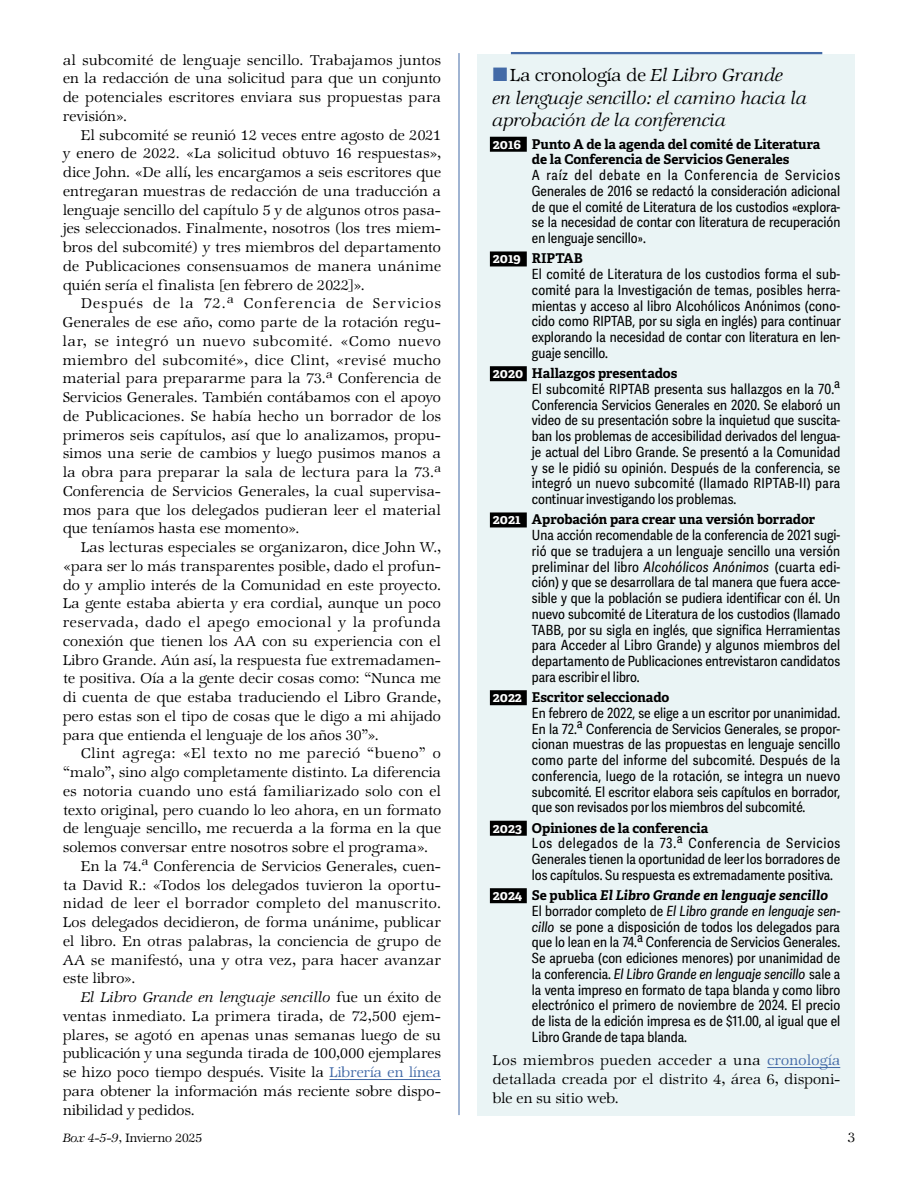
<style>
.page{position:relative;width:918px;height:1188px;background:#fff}
.page>*{position:absolute;margin:0;border:0;box-sizing:border-box;transform-origin:0 0}
.t1{font:italic 300 19.5px/22.5px "Zapf Internatl IT Cby BT";color:#000}
.t2{font:300 15.75px/18.8px "Zapf Internatl IT Cby BT";letter-spacing:.015em;color:#000;text-align:justify}
.t3{font:italic 300 15.75px "Zapf Internatl IT Cby BT";letter-spacing:.01em;color:#000}
.t4{font:300 15.75px "Zapf Internatl IT Cby BT";letter-spacing:.04em;color:#000}
.t5{font:300 15px "Zapf Internatl IT Cby BT";color:#000}
.t6{font:14.1px/15.8px "Adelle Sans Cnd";color:#000;text-align:justify}
.t7{font:700 13.5px/15.8px "Adelle";color:#000}
.t8{font:italic 700 13.5px "Adelle";color:#000}
.t9{font:300 13.5px "Zapf Internatl IT Cby BT";color:#000}
.s1{font-style:normal}
.s2{color:#436aa7}
.s3{color:#fff}
.s4{font-style:italic}
.s5{font-style:normal;color:#fff}
</style>
<div class="page">
<hr style="left:329px;top:1079px;width:112px;height:1px;background:#436aa7">
<hr style="left:459px;top:53px;width:1px;height:1062px;background:#436aa7">
<div style="left:477px;top:54px;width:378px;height:1062px;background:#eaf4f5"></div>
<hr style="left:511px;top:52px;width:311px;height:2px;background:#436aa7">
<div style="left:490px;top:137px;width:37px;height:15px;background:#000"></div>
<div style="left:490px;top:251px;width:37px;height:15px;background:#000"></div>
<div style="left:490px;top:366px;width:37px;height:15px;background:#000"></div>
<div style="left:490px;top:512px;width:37px;height:15px;background:#000"></div>
<div style="left:490px;top:690px;width:37px;height:15px;background:#000"></div>
<div style="left:490px;top:821px;width:37px;height:15px;background:#000"></div>
<div style="left:490px;top:888px;width:37px;height:15px;background:#000"></div>
<hr style="left:767px;top:1067px;width:73px;height:1px;background:#436aa7">
<p class="t2" style="left:63px;top:51px;width:380px">al subcomité de lenguaje sencillo. Trabajamos juntos en la redacción de una solicitud para que un conjunto de potenciales escritores enviara sus propuestas para revisión».</p>
<p class="t2" style="left:63px;top:126px;width:380px;text-indent:18px">El subcomité se reunió 12 veces entre agosto de 2021 y enero de 2022. «La solicitud obtuvo 16 respuestas», dice John. «De allí, les encargamos a seis escritores que entregaran muestras de redacción de una traducción a lenguaje sencillo del capítulo 5 y de algunos otros pasa&shy;jes seleccionados. Finalmente, nosotros (los tres miem&shy;bros del subcomité) y tres miembros del departamento de Publicaciones consensuamos de manera unánime quién sería el finalista [en febrero de 2022]».</p>
<p class="t2" style="left:63px;top:294px;width:380px;text-indent:18px">Después de la 72.<sup>a</sup> Conferencia de Servicios Generales de ese año, como parte de la rotación regu&shy;lar, se integró un nuevo subcomité. «Como nuevo miembro del subcomité», dice Clint, «revisé mucho material para prepararme para la 73.<sup>a</sup> Conferencia de Servicios Generales. También contábamos con el apoyo de Publicaciones. Se había hecho un borrador de los primeros seis capítulos, así que lo analizamos, propu&shy;simos una serie de cambios y luego pusimos manos a la obra para preparar la sala de lectura para la 73.<sup>a </sup>Conferencia de Servicios Generales, la cual supervisa&shy;mos para que los delegados pudieran leer el material que teníamos hasta ese momento».</p>
<p class="t2" style="left:63px;top:538px;width:380px;text-indent:18px">Las lecturas especiales se organizaron, dice John W., «para ser lo más transparentes posible, dado el profun&shy;do y amplio interés de la Comunidad en este proyecto.<br>La gente estaba abierta y era cordial, aunque un poco reservada, dado el apego emocional y la profunda conexión que tienen los AA con su experiencia con el Libro Grande. Aún así, la respuesta fue extremadamen&shy;te positiva. Oía a la gente decir cosas como: “Nunca me di cuenta de que estaba traduciendo el Libro Grande, pero estas son el tipo de cosas que le digo a mi ahijado para que entienda el lenguaje de los años 30”».</p>
<p class="t4" style="left:81px;top:744px;width:361px">Clint agrega: «El texto no me pareció “bueno” o</p>
<p class="t2" style="left:63px;top:763px;width:380px">“malo”, sino algo completamente distinto. La diferencia</p>
<p class="t2" style="left:63px;top:782px;width:380px">es notoria cuando uno está familiarizado solo con el</p>
<p class="t2" style="left:63px;top:801px;width:380px">texto original, pero cuando lo leo ahora, en un formato</p>
<p class="t2" style="left:63px;top:819px;width:380px">de lenguaje sencillo, me recuerda a la forma en la que</p>
<p class="t2" style="left:63px;top:838px;width:367px">solemos conversar entre nosotros sobre el programa».</p>
<p class="t2" style="left:81px;top:857px;width:361px">En la 74.<sup>a</sup> Conferencia de Servicios Generales, cuen-</p>
<p class="t2" style="left:63px;top:876px;width:380px">ta David R.: «Todos los delegados tuvieron la oportu-</p>
<p class="t2" style="left:63px;top:894px;width:379px">nidad de leer el borrador completo del manuscrito.</p>
<p class="t2" style="left:63px;top:913px;width:380px">Los delegados decidieron, de forma unánime, publicar</p>
<p class="t2" style="left:63px;top:932px;width:379px">el libro. En otras palabras, la conciencia de grupo de</p>
<p class="t2" style="left:63px;top:951px;width:380px">AA se manifestó, una y otra vez, para hacer avanzar</p>
<p class="t2" style="left:63px;top:969px;width:74px">este libro».</p>
<p class="t3" style="left:81px;top:988px;width:362px">El Libro Grande en lenguaje sencillo <span class="s1">fue un éxito de</span></p>
<p class="t2" style="left:63px;top:1007px;width:380px">ventas inmediato. La primera tirada, de 72,500 ejem-</p>
<p class="t2" style="left:63px;top:1026px;width:380px">plares, se agotó en apenas unas semanas luego de su</p>
<p class="t2" style="left:63px;top:1044px;width:379px">publicación y una segunda tirada de 100,000 ejemplares</p>
<p class="t2" style="left:63px;top:1063px;width:380px">se hizo poco tiempo después. Visite la <span class="s2">Librería en línea</span></p>
<p class="t2" style="left:63px;top:1082px;width:380px">para obtener la información más reciente sobre dispo-</p>
<p class="t2" style="left:63px;top:1101px;width:133px">nibilidad y pedidos.</p>
<p class="t1" style="left:493px;top:64px;width:316px"><span class="s2">■</span><span class="s1">La cronología de</span> El Libro Grande<br>en lenguaje sencillo: el camino hacia la aprobación de la conferencia</p>
<p class="t7" style="left:532px;top:136px;width:290px;text-indent:-39px"><span class="s3">2016</span> Punto A de la agenda del comité de Literatura de la Conferencia de Servicios Generales</p>
<p class="t6" style="left:532px;top:168px;width:310px">A raíz del debate en la Conferencia de Servicios Generales de 2016 se redactó la consideración adicional de que el comité de Literatura de los custodios «explora&shy;se la necesidad de contar con literatura de recuperación en lenguaje sencillo».</p>
<p class="t7" style="left:493px;top:251px;width:92px"><span class="s3">2019</span> RIPTAB</p>
<p class="t6" style="left:532px;top:267px;width:310px">El comité de Literatura de los custodios forma el sub&shy;comité para la Investigación de temas, posibles herra&shy;mientas y acceso al libro Alcohólicos Anónimos (cono&shy;cido como RIPTAB, por su sigla en inglés) para continuar explorando la necesidad de contar con literatura en len&shy;guaje sencillo.</p>
<p class="t7" style="left:493px;top:366px;width:186px"><span class="s3">2020</span> Hallazgos presentados</p>
<p class="t6" style="left:532px;top:382px;width:310px">El subcomité RIPTAB presenta sus hallazgos en la 70.<sup>a </sup>Conferencia Servicios Generales en 2020. Se elaboró un video de su presentación sobre la inquietud que suscita&shy;ban los problemas de accesibilidad derivados del lengua&shy;je actual del Libro Grande. Se presentó a la Comunidad y se le pidió su opinión. Después de la conferencia, se integró un nuevo subcomité (llamado RIPTAB-II) para continuar investigando los problemas.</p>
<p class="t7" style="left:493px;top:512px;width:324px"><span class="s3">2021</span> Aprobación para crear una versión borrador</p>
<p class="t6" style="left:532px;top:528px;width:310px">Una acción recomendable de la conferencia de 2021 sugi&shy;rió que se tradujera a un lenguaje sencillo una versión preliminar del libro <span class="s4">Alcohólicos Anónimos</span> (cuarta edi&shy;ción) y que se desarrollara de tal manera que fuera acce&shy;sible y que la población se pudiera identificar con él. Un nuevo subcomité de Literatura de los custodios (llamado TABB, por su sigla en inglés, que significa Herramientas para Acceder al Libro Grande) y algunos miembros del departamento de Publicaciones entrevistaron candidatos para escribir el libro.</p>
<p class="t7" style="left:493px;top:690px;width:178px"><span class="s3">2022</span> Escritor seleccionado</p>
<p class="t6" style="left:532px;top:706px;width:310px">En febrero de 2022, se elige a un escritor por unanimidad.<br>En la 72.<sup>a</sup> Conferencia de Servicios Generales, se propor&shy;cionan muestras de las propuestas en lenguaje sencillo como parte del informe del subcomité. Después de la conferencia, luego de la rotación, se integra un nuevo subcomité. El escritor elabora seis capítulos en borrador, que son revisados por los miembros del subcomité.</p>
<p class="t7" style="left:493px;top:820px;width:217px"><span class="s3">2023</span> Opiniones de la conferencia</p>
<p class="t6" style="left:532px;top:836px;width:310px">Los delegados de la 73.<sup>a</sup> Conferencia de Servicios Generales tienen la oportunidad de leer los borradores de los capítulos. Su respuesta es extremadamente positiva.</p>
<p class="t8" style="left:493px;top:887px;width:336px"><span class="s5">2024</span> <span class="s1">Se publica</span> El Libro Grande en lenguaje sencillo</p>
<p class="t6" style="left:532px;top:904px;width:310px">El borrador completo de <span class="s4">El Libro grande en lenguaje sen&shy;cillo</span> se pone a disposición de todos los delegados para que lo lean en la 74.<sup>a</sup> Conferencia de Servicios Generales.<br>Se aprueba (con ediciones menores) por unanimidad de la conferencia. <span class="s4">El Libro Grande en lenguaje sencillo</span> sale a la venta impreso en formato de tapa blanda y como libro electrónico el primero de noviembre de 2024. El precio de lista de la edición impresa es de $11.00, al igual que el Libro Grande de tapa blanda.</p>
<p class="t2" style="left:493px;top:1051px;width:349px">Los miembros pueden acceder a una <span class="s2">cronología </span>detallada creada por el distrito 4, área 6, disponi&shy;ble en su sitio web.</p>
<p class="t9" style="left:63px;top:1130px;width:141px"><span class="s4">Box 4-5-9,</span> Invierno 2025</p>
<p class="t5" style="left:848px;top:1128px;width:9px">3</p>
</div>
